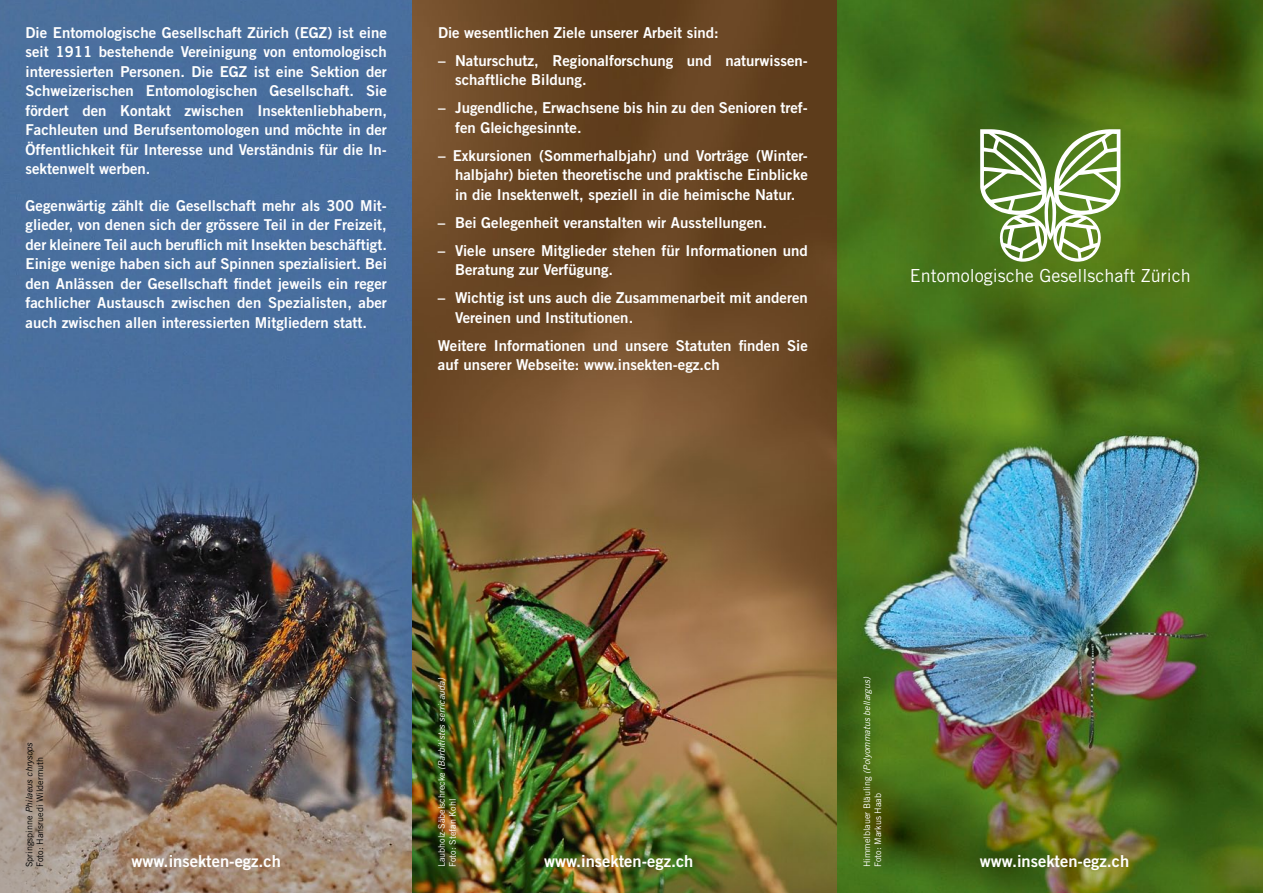
<style>
.page{position:relative;width:1263px;height:893px;background:#fff}
.page>*{position:absolute;margin:0;border:0;box-sizing:border-box;transform-origin:0 0}
.t1{font:18px "Trade Gothic";color:#fff}
.t2{font:16.5px "Trade Gothic Bold Two";color:#fff}
.t3{font:15px/19.5px "Trade Gothic Bold Two";color:#fff}
.t4{font:9px/10.8px "Trade Gothic";color:#fff}
.t5{font:9px/10.8px "Trade Gothic";color:#000}
.t6{font:italic 9px "Trade Gothic";color:#fff}
.s1{font-style:italic}
.s2{font-style:normal}
</style>
<div class="page">
<img style="left:0;top:0;width:412px;height:893px">
<svg style="left:0;top:595px;width:132px;height:298px;background:#8d7868"></svg>
<img style="left:412px;top:0;width:426px;height:893px">
<img style="left:838px;top:0;width:425px;height:893px">
<svg style="left:980px;top:129px;width:140px;height:133px"></svg>
<p class="t3" style="left:25px;top:22px;width:363px;text-align:justify">Die Entomologische Gesellschaft Zürich (EGZ) ist eine seit 1911 bestehende Vereinigung von entomologisch interessierten Personen. Die EGZ ist eine Sektion der Schweizerischen Entomologischen Gesellschaft. Sie fördert den Kontakt zwischen Insektenliebhabern, Fachleuten und Berufsentomologen und möchte in der Öffentlichkeit für Interesse und Verständnis für die In&shy;sektenwelt werben.</p>
<p class="t3" style="left:25px;top:195px;width:363px;text-align:justify">Gegenwärtig zählt die Gesellschaft mehr als 300 Mit&shy;glieder, von denen sich der grössere Teil in der Freizeit, der kleinere Teil auch beruflich mit Insekten beschäftigt.<br>Einige wenige haben sich auf Spinnen spezialisiert. Bei den Anlässen der Gesellschaft findet jeweils ein reger fachlicher Austausch zwischen den Spezialisten, aber auch zwischen allen interessierten Mitgliedern statt.</p>
<p class="t3" style="left:438px;top:22px;width:282px">Die wesentlichen Ziele unserer Arbeit sind:</p>
<p class="t3" style="left:455px;top:50px;width:354px;text-indent:-17px">– Naturschutz, Regionalforschung und naturwissen&shy;schaftliche Bildung.</p>
<p class="t3" style="left:455px;top:98px;width:354px;text-indent:-17px">– Jugendliche, Erwachsene bis hin zu den Senioren tref&shy;fen Gleichgesinnte.</p>
<p class="t3" style="left:455px;top:145px;width:354px;text-align:justify;text-indent:-17px">– Exkursionen (Sommerhalbjahr) und Vorträge (Winter&shy;halbjahr) bieten theoretische und praktische Einblicke in die Insektenwelt, speziell in die heimische Natur.</p>
<p class="t3" style="left:438px;top:212px;width:331px">– Bei Gelegenheit veranstalten wir Ausstellungen.</p>
<p class="t3" style="left:455px;top:240px;width:354px;text-indent:-17px">– Viele unsere Mitglieder stehen für Informationen und<br>Beratung zur Verfügung.</p>
<p class="t3" style="left:455px;top:288px;width:354px;text-indent:-17px">– Wichtig ist uns auch die Zusammenarbeit mit anderen<br>Vereinen und Institutionen.</p>
<p class="t3" style="left:438px;top:335px;width:371px">Weitere Informationen und unsere Statuten finden Sie auf unserer Webseite: www.insekten-egz.ch</p>
<p class="t1" style="left:910px;top:265px;width:282px">Entomologische Gesellschaft Zürich</p>
<p class="t5" style="left:24px;top:867px;width:126px;rotate:-90deg">Springspinne <span class="s1">Philaeus chrysops<br></span>Foto: Hansruedi Wildermuth</p>
<p class="t4" style="left:436px;top:867px;width:191px;rotate:-90deg">Laubholz-Säbelschrecke <span class="s1">(Barbitistes serricauda)<br></span>Foto: Stefan Kohl</p>
<p class="t6" style="left:861px;top:867px;width:192px;rotate:-90deg"><span class="s2">Himmelblauer Bläuling</span> (Polyommatus bellargus)</p>
<p class="t4" style="left:872px;top:867px;width:76px;rotate:-90deg">Foto: Markus Haab</p>
<p class="t2" style="left:132px;top:851px;width:151px">www.insekten-egz.ch</p>
<p class="t2" style="left:980px;top:851px;width:151px">www.insekten-egz.ch</p>
<p class="t2" style="left:544px;top:851px;width:151px">www.insekten-egz.ch</p>
</div>
